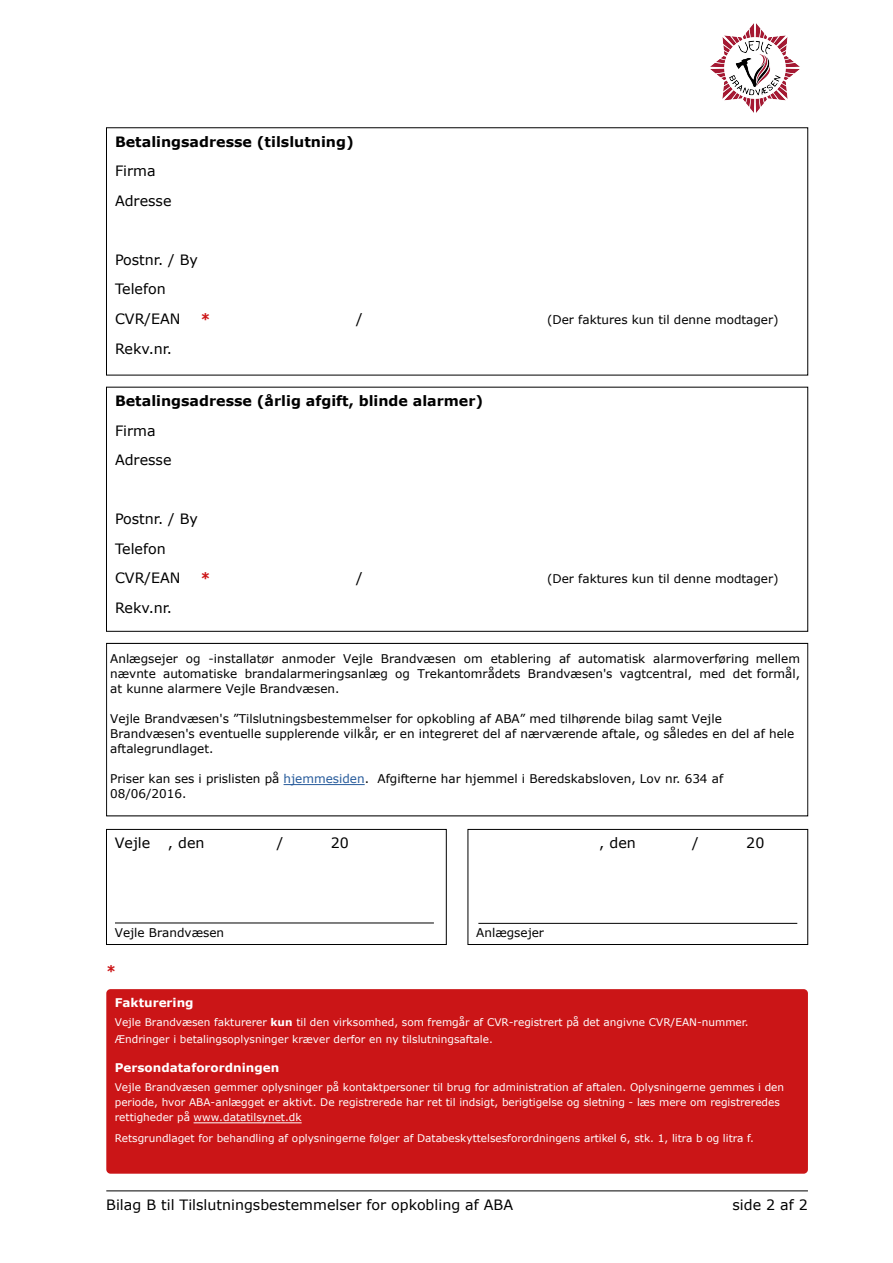
<style>
.page{position:relative;width:893px;height:1263px;background:#fff}
.page>*{position:absolute;margin:0;border:0;box-sizing:border-box;transform-origin:0 0}
.t1{font:14.25px/29.5px "Verdana";color:#000}
.t2{font:700 14.25px "Verdana";color:#000}
.t3{font:700 14.25px "Verdana";color:#cd1719}
.t4{font:12px/15px "Verdana";color:#000}
.t5{font:700 12px "Verdana";color:#fff}
.t6{font:10.5px/15px "Verdana";color:#fff}
.s1{color:#275b9b}
.s2{font-weight:700}
</style>
<div class="page">
<hr style="left:106px;top:1190px;width:702px;height:1px;background:#000">
<div style="left:106px;top:989px;width:702px;height:185px;background:#cb1517;border-radius:4px"></div>
<hr style="left:194px;top:1122px;width:108px;height:1px;background:#fff">
<div style="left:106px;top:829px;width:340px;height:116px;border:1px solid #000"></div>
<div style="left:468px;top:829px;width:340px;height:116px;border:1px solid #000"></div>
<hr style="left:115px;top:923px;width:319px;height:1px;background:#000">
<hr style="left:478px;top:923px;width:319px;height:1px;background:#000">
<hr style="left:284px;top:784px;width:81px;height:1px;background:#275b9b">
<div style="left:106px;top:643px;width:702px;height:173px;border:1px solid #000"></div>
<img style="left:710px;top:23px;width:90px;height:90px">
<p class="t2" style="left:115px;top:132px;width:240px">Betalingsadresse (tilslutning)</p>
<p class="t1" style="left:115px;top:156px;width:58px">Firma<br>Adresse</p>
<p class="t1" style="left:115px;top:245px;width:84px">Postnr. / By<br>Telefon<br>CVR/EAN</p>
<p class="t3" style="left:201px;top:309px;width:12px">*</p>
<p class="t1" style="left:356px;top:304px;width:8px">/</p>
<p class="t4" style="left:547px;top:312px;width:233px">(Der faktures kun til denne modtager)</p>
<p class="t1" style="left:115px;top:333px;width:59px">Rekv.nr.</p>
<p class="t2" style="left:115px;top:391px;width:370px">Betalingsadresse (årlig afgift, blinde alarmer)</p>
<p class="t1" style="left:115px;top:416px;width:58px">Firma<br>Adresse</p>
<p class="t1" style="left:115px;top:504px;width:84px">Postnr. / By<br>Telefon<br>CVR/EAN</p>
<p class="t3" style="left:201px;top:568px;width:12px">*</p>
<p class="t1" style="left:356px;top:563px;width:8px">/</p>
<p class="t4" style="left:547px;top:571px;width:233px">(Der faktures kun til denne modtager)</p>
<p class="t1" style="left:115px;top:593px;width:59px">Rekv.nr.</p>
<p class="t4" style="left:110px;top:651px;width:691px;text-align:justify">Anlægsejer og -installatør anmoder Vejle Brandvæsen om etablering af automatisk alarmoverføring mellem nævnte automatiske brandalarmeringsanlæg og Trekantområdets Brandvæsen's vagtcentral, med det formål, at kunne alarmere Vejle Brandvæsen.</p>
<p class="t4" style="left:110px;top:711px;width:686px">Vejle Brandvæsen's ”Tilslutningsbestemmelser for opkobling af ABA” med tilhørende bilag samt Vejle<br>Brandvæsen's eventuelle supplerende vilkår, er en integreret del af nærværende aftale, og således en del af hele aftalegrundlaget.</p>
<p class="t4" style="left:110px;top:771px;width:614px">Priser kan ses i prislisten på <span class="s1">hjemmesiden</span>. Afgifterne har hjemmel i Beredskabsloven, Lov nr. 634 af<br>08/06/2016.</p>
<p class="t4" style="left:115px;top:925px;width:111px">Vejle Brandvæsen</p>
<p class="t3" style="left:106px;top:961px;width:12px">*</p>
<p class="t1" style="left:277px;top:828px;width:8px">/</p>
<p class="t1" style="left:331px;top:828px;width:20px">20</p>
<p class="t4" style="left:476px;top:925px;width:69px">Anlægsejer</p>
<p class="t1" style="left:599px;top:828px;width:38px">, den</p>
<p class="t1" style="left:692px;top:828px;width:8px">/</p>
<p class="t1" style="left:746px;top:828px;width:20px">20</p>
<p class="t5" style="left:115px;top:994px;width:80px">Fakturering</p>
<p class="t6" style="left:115px;top:1014px;width:635px;line-height:16.5px">Vejle Brandvæsen fakturerer <span class="s2">kun</span> til den virksomhed, som fremgår af CVR-registrert på det angivne CVR/EAN-nummer.<br>Ændringer i betalingsoplysninger kræver derfor en ny tilslutningsaftale.</p>
<p class="t5" style="left:115px;top:1059px;width:166px">Persondataforordningen</p>
<p class="t6" style="left:115px;top:1080px;width:671px">Vejle Brandvæsen gemmer oplysninger på kontaktpersoner til brug for administration af aftalen. Oplysningerne gemmes i den periode, hvor ABA-anlægget er aktivt. De registrerede har ret til indsigt, berigtigelse og sletning - læs mere om registreredes rettigheder på www.datatilsynet.dk</p>
<p class="t6" style="left:115px;top:1130px;width:641px">Retsgrundlaget for behandling af oplysningerne følger af Databeskyttelsesforordningens artikel 6, stk. 1, litra b og litra f.</p>
<p class="t1" style="left:106px;top:1190px;width:408px">Bilag B til Tilslutningsbestemmelser for opkobling af ABA</p>
<p class="t1" style="left:732px;top:1190px;width:77px">side 2 af 2</p>
</div>
